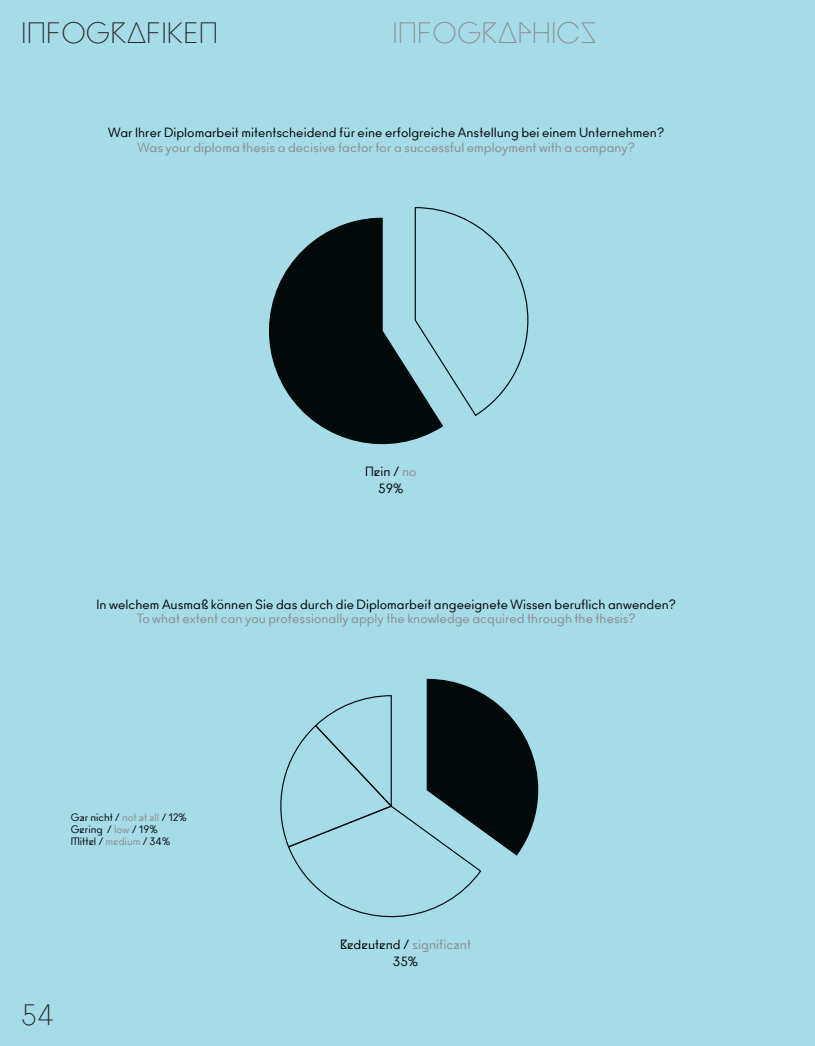
<style>
.page{position:relative;width:815px;height:1046px;background:#fff}
.page>*{position:absolute;margin:0;border:0;box-sizing:border-box;transform-origin:0 0}
.TITEL_22pt{font:300 27.5px "Ano Angular";color:#231f20}
.TITEL_22pt-2{font:300 27.5px "Ano Angular";color:#8b8c8e}
.INTRO{font:12.5px "Ano";color:#000001}
.INTRO-2{font:12.5px "Ano";color:#8b8c8e}
.INTRO-3{font:12.5px "Ano Angular";color:#8b8c8e}
.INTRO-4{font:12.5px "Ano Angular";color:#000001}
.INTRO-5{font:10px "Ano Angular";color:#000001}
.s1{color:#8b8c8e}
.s2{color:#000001}
</style>
<div class="page">
<div style="left:0;top:0;width:815px;height:1045px;background:#a6dbe8"></div>
<svg style="left:280px;top:678px;width:259px;height:240px"></svg>
<svg style="left:414px;top:207px;width:115px;height:209px"></svg>
<svg style="left:269px;top:217px;width:175px;height:228px"></svg>
<p class="TITEL_22pt" style="left:21px;top:17px;width:198px">INFOGRAFIKEN</p>
<p class="TITEL_22pt-2" style="left:392px;top:17px;width:206px">INFOGRAPHICS</p>
<p class="INTRO" style="left:108px;top:125px;width:557px">War Ihrer Diplomarbeit mitentscheidend für eine erfolgreiche Anstellung bei einem Unternehmen?</p>
<p class="INTRO-2" style="left:137px;top:140px;width:499px">Was your diploma thesis a decisive factor for a successful employment with a company?</p>
<p class="INTRO-4" style="left:365px;top:464px;width:53px">Nein / <span class="s1">no</span></p>
<p class="INTRO-4" style="left:378px;top:481px;width:27px">59%</p>
<p class="INTRO" style="left:97px;top:597px;width:581px">In welchem Ausmaß können Sie das durch die Diplomarbeit angeeignete Wissen beruflich anwenden?</p>
<p class="INTRO-2" style="left:137px;top:611px;width:501px">To what extent can you professionally apply the knowledge acquired through the thesis?</p>
<p class="INTRO-5" style="left:71px;top:811px;width:118px">Gar nicht / <span class="s1">not at all</span> / 12%</p>
<p class="INTRO-5" style="left:71px;top:823px;width:88px">Gering / <span class="s1">low</span> / 19%</p>
<p class="INTRO-5" style="left:71px;top:835px;width:101px">Mittel / <span class="s1">medium</span> / 34%</p>
<h1 class="TITEL_22pt" style="left:21px;top:998px;width:35px">54</h1>
<p class="INTRO-3" style="left:340px;top:936px;width:132px"><span class="s2">Bedeutend /</span> significant</p>
<p class="INTRO-4" style="left:393px;top:953px;width:27px">35%</p>
</div>
